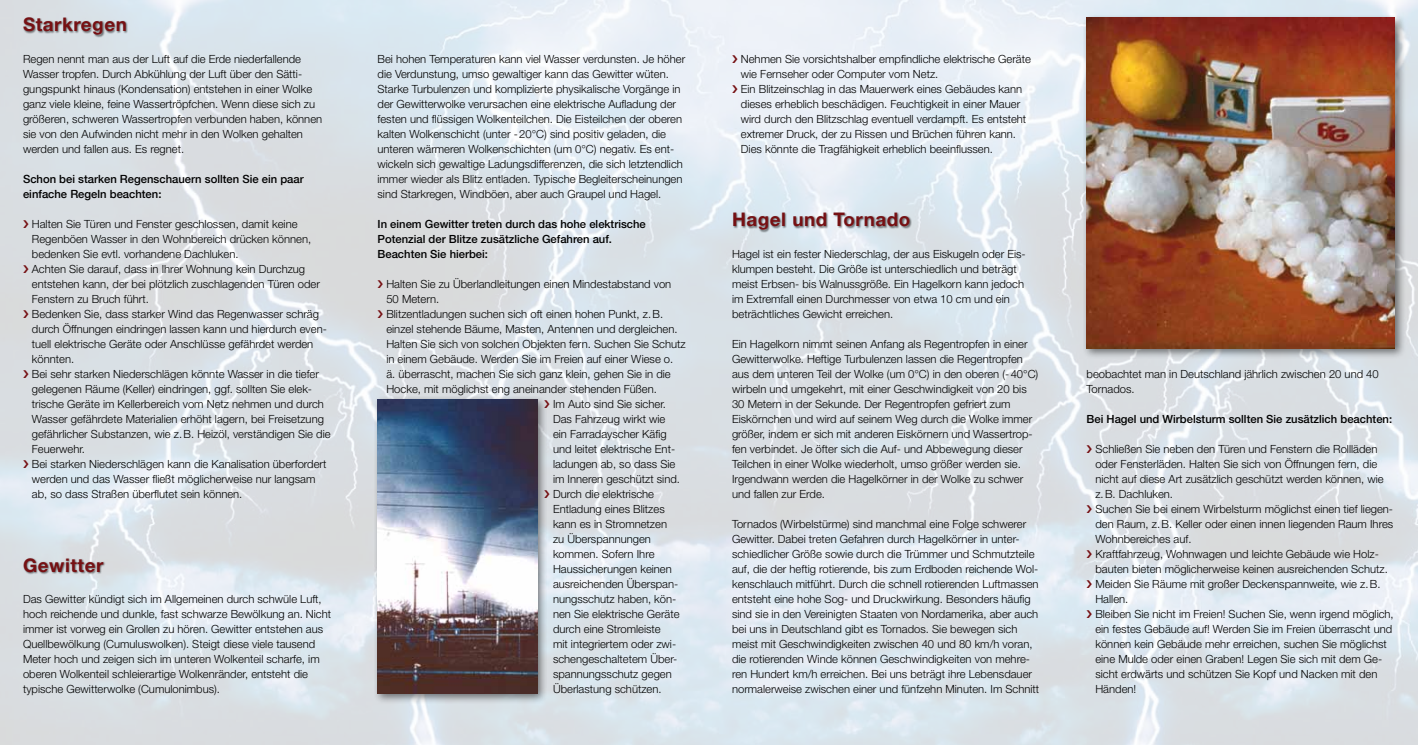
<style>
.page{position:relative;width:1418px;height:745px;background:#fff}
.page>*{position:absolute;margin:0;border:0;box-sizing:border-box;transform-origin:0 0}
.t1{font:700 18.75px "Helvetica Neue LT Std";letter-spacing:.03em;color:#761013}
.t2{font:300 11.25px/15px "Helvetica Neue LT Std";color:#000}
.t3{font:500 11.25px/15px "Helvetica Neue LT Std";color:#000}
.t4{font:500 11.25px/15px "Helvetica Neue";color:#000}
</style>
<div class="page">
<img style="left:0;top:0;width:1417px;height:744px">
<div style="left:24px;top:17px;width:104px;height:21px;background:#000;opacity:.5"></div>
<div style="left:24px;top:557px;width:82px;height:17px;background:#000;opacity:.5"></div>
<div style="left:733px;top:212px;width:179px;height:21px;background:#000;opacity:.5"></div>
<div style="left:1082px;top:14px;width:324px;height:345px;background:#000;opacity:.5"></div>
<img style="left:1086px;top:18px;width:308px;height:330px">
<div style="left:373px;top:395px;width:175px;height:309px;background:#000;opacity:.5"></div>
<img style="left:377px;top:399px;width:160px;height:294px">
<svg style="left:23px;top:220px;width:5px;height:8px"></svg>
<svg style="left:23px;top:265px;width:5px;height:8px"></svg>
<svg style="left:23px;top:310px;width:5px;height:8px"></svg>
<svg style="left:23px;top:370px;width:5px;height:8px"></svg>
<svg style="left:23px;top:460px;width:5px;height:8px"></svg>
<svg style="left:378px;top:280px;width:5px;height:8px"></svg>
<svg style="left:378px;top:310px;width:5px;height:8px"></svg>
<svg style="left:544px;top:400px;width:5px;height:8px"></svg>
<svg style="left:544px;top:490px;width:5px;height:8px"></svg>
<svg style="left:1086px;top:444px;width:5px;height:8px"></svg>
<svg style="left:1086px;top:504px;width:5px;height:8px"></svg>
<svg style="left:1086px;top:549px;width:5px;height:8px"></svg>
<svg style="left:1086px;top:579px;width:5px;height:8px"></svg>
<svg style="left:1086px;top:609px;width:5px;height:8px"></svg>
<svg style="left:732px;top:55px;width:5px;height:8px"></svg>
<svg style="left:732px;top:85px;width:5px;height:8px"></svg>
<h1 class="t1" style="left:23px;top:13px;width:105px">Starkregen</h1>
<p class="t2" style="left:23px;top:51px;width:301px">Regen nennt man aus der Luft auf die Erde niederfallende Wasser tropfen. Durch Abkühlung der Luft über den Sätti&shy;gungspunkt hinaus (Kondensation) entstehen in einer Wolke ganz viele kleine, feine Wassertröpfchen. Wenn diese sich zu größeren, schweren Wassertropfen verbunden haben, können sie von den Aufwinden nicht mehr in den Wolken gehalten werden und fallen aus. Es regnet.</p>
<p class="t4" style="left:23px;top:171px;width:282px">Schon bei starken Regenschauern sollten Sie ein paar einfache Regeln beachten:</p>
<p class="t2" style="left:32px;top:216px;width:300px">Halten Sie Türen und Fenster geschlossen, damit keine Regenböen Wasser in den Wohnbereich drücken können, bedenken Sie evtl. vorhandene Dachluken.<br>Achten Sie darauf, dass in Ihrer Wohnung kein Durchzug entstehen kann, der bei plötzlich zuschlagenden Türen oder Fenstern zu Bruch führt.<br>Bedenken Sie, dass starker Wind das Regenwasser schräg durch Öffnungen eindringen lassen kann und hierdurch even&shy;tuell elektrische Geräte oder Anschlüsse gefährdet werden könnten.<br>Bei sehr starken Niederschlägen könnte Wasser in die tiefer gelegenen Räume (Keller) eindringen, ggf. sollten Sie elek&shy;trische Geräte im Kellerbereich vom Netz nehmen und durch Wasser gefährdete Materialien erhöht lagern, bei Freisetzung gefährlicher Substanzen, wie z.B. Heizöl, verständigen Sie die Feuerwehr.<br>Bei starken Niederschlägen kann die Kanalisation überfordert werden und das Wasser fließt möglicherweise nur langsam ab, so dass Straßen überflutet sein können.</p>
<h1 class="t1" style="left:23px;top:553px;width:82px">Gewitter</h1>
<p class="t2" style="left:23px;top:591px;width:310px">Das Gewitter kündigt sich im Allgemeinen durch schwüle Luft, hoch reichende und dunkle, fast schwarze Bewölkung an. Nicht immer ist vorweg ein Grollen zu hören. Gewitter entstehen aus Quellbewölkung (Cumuluswolken). Steigt diese viele tausend Meter hoch und zeigen sich im unteren Wolkenteil scharfe, im oberen Wolkenteil schleierartige Wolkenränder, entsteht die typische Gewitterwolke (Cumulonimbus).</p>
<p class="t2" style="left:377px;top:51px;width:309px">Bei hohen Temperaturen kann viel Wasser verdunsten. Je höher die Verdunstung, umso gewaltiger kann das Gewitter wüten.<br>Starke Turbulenzen und komplizierte physikalische Vorgänge in der Gewitterwolke verursachen eine elektrische Aufladung der festen und flüssigen Wolkenteilchen. Die Eisteilchen der oberen kalten Wolkenschicht (unter - 20°C) sind positiv geladen, die unteren wärmeren Wolkenschichten (um 0°C) negativ. Es ent&shy;wickeln sich gewaltige Ladungsdifferenzen, die sich letztendlich immer wieder als Blitz entladen. Typische Begleiterscheinungen sind Starkregen, Windböen, aber auch Graupel und Hagel.</p>
<p class="t3" style="left:377px;top:216px;width:270px">In einem Gewitter treten durch das hohe elektrische<br>Potenzial der Blitze zusätzliche Gefahren auf.<br>Beachten Sie hierbei:</p>
<p class="t2" style="left:386px;top:276px;width:286px">Halten Sie zu Überlandleitungen einen Mindestabstand von</p>
<p class="t2" style="left:386px;top:291px;width:54px">50 Metern.</p>
<p class="t2" style="left:386px;top:306px;width:278px">Blitzentladungen suchen sich oft einen hohen Punkt, z.B.</p>
<p class="t2" style="left:386px;top:321px;width:293px">einzel stehende Bäume, Masten, Antennen und dergleichen.</p>
<p class="t2" style="left:386px;top:336px;width:301px">Halten Sie sich von solchen Objekten fern. Suchen Sie Schutz</p>
<p class="t2" style="left:386px;top:351px;width:288px">in einem Gebäude. Werden Sie im Freien auf einer Wiese o.</p>
<p class="t2" style="left:386px;top:366px;width:286px">ä. überrascht, machen Sie sich ganz klein, gehen Sie in die</p>
<p class="t2" style="left:386px;top:381px;width:272px">Hocke, mit möglichst eng aneinander stehenden Füßen.</p>
<p class="t2" style="left:553px;top:396px;width:114px">Im Auto sind Sie sicher.</p>
<p class="t2" style="left:553px;top:411px;width:114px">Das Fahrzeug wirkt wie</p>
<p class="t2" style="left:553px;top:426px;width:115px">ein Farradayscher Käfig</p>
<p class="t2" style="left:553px;top:441px;width:124px">und leitet elektrische Ent-</p>
<p class="t2" style="left:553px;top:456px;width:124px">ladungen ab, so dass Sie</p>
<p class="t2" style="left:553px;top:471px;width:128px">im Inneren geschützt sind.</p>
<p class="t2" style="left:553px;top:486px;width:103px">Durch die elektrische</p>
<p class="t2" style="left:553px;top:501px;width:113px">Entladung eines Blitzes</p>
<p class="t2" style="left:553px;top:516px;width:115px">kann es in Stromnetzen</p>
<p class="t2" style="left:553px;top:531px;width:99px">zu Überspannungen</p>
<p class="t2" style="left:553px;top:546px;width:103px">kommen. Sofern Ihre</p>
<p class="t2" style="left:553px;top:561px;width:120px">Haussicherungen keinen</p>
<p class="t2" style="left:553px;top:576px;width:127px">ausreichenden Überspan-</p>
<p class="t2" style="left:553px;top:591px;width:125px">nungsschutz haben, kön-</p>
<p class="t2" style="left:553px;top:606px;width:128px">nen Sie elektrische Geräte</p>
<p class="t2" style="left:553px;top:621px;width:109px">durch eine Stromleiste</p>
<p class="t2" style="left:553px;top:636px;width:125px">mit integriertem oder zwi-</p>
<p class="t2" style="left:553px;top:651px;width:126px">schengeschaltetem Über-</p>
<p class="t2" style="left:553px;top:666px;width:120px">spannungsschutz gegen</p>
<p class="t2" style="left:553px;top:681px;width:110px">Überlastung schützen.</p>
<p class="t2" style="left:741px;top:51px;width:291px">Nehmen Sie vorsichtshalber empfindliche elektrische Geräte wie Fernseher oder Computer vom Netz.<br>Ein Blitzeinschlag in das Mauerwerk eines Gebäudes kann dieses erheblich beschädigen. Feuchtigkeit in einer Mauer wird durch den Blitzschlag eventuell verdampft. Es entsteht extremer Druck, der zu Rissen und Brüchen führen kann.<br>Dies könnte die Tragfähigkeit erheblich beeinflussen.</p>
<h1 class="t1" style="left:732px;top:208px;width:180px">Hagel und Tornado</h1>
<p class="t2" style="left:732px;top:246px;width:295px">Hagel ist ein fester Niederschlag, der aus Eiskugeln oder Eis&shy;klumpen besteht. Die Größe ist unterschiedlich und beträgt meist Erbsen- bis Walnussgröße. Ein Hagelkorn kann jedoch im Extremfall einen Durchmesser von etwa 10 cm und ein beträchtliches Gewicht erreichen.</p>
<p class="t2" style="left:732px;top:336px;width:308px">Ein Hagelkorn nimmt seinen Anfang als Regentropfen in einer Gewitterwolke. Heftige Turbulenzen lassen die Regentropfen aus dem unteren Teil der Wolke (um 0°C) in den oberen (- 40°C) wirbeln und umgekehrt, mit einer Geschwindigkeit von 20 bis 30 Metern in der Sekunde. Der Regentropfen gefriert zum Eiskörnchen und wird auf seinem Weg durch die Wolke immer größer, indem er sich mit anderen Eiskörnern und Wassertrop&shy;fen verbindet. Je öfter sich die Auf- und Abbewegung dieser Teilchen in einer Wolke wiederholt, umso größer werden sie.<br>Irgendwann werden die Hagelkörner in der Wolke zu schwer und fallen zur Erde.</p>
<p class="t2" style="left:732px;top:516px;width:309px">Tornados (Wirbelstürme) sind manchmal eine Folge schwerer Gewitter. Dabei treten Gefahren durch Hagelkörner in unter&shy;schiedlicher Größe sowie durch die Trümmer und Schmutzteile auf, die der heftig rotierende, bis zum Erdboden reichende Wol&shy;kenschlauch mitführt. Durch die schnell rotierenden Luftmassen entsteht eine hohe Sog- und Druckwirkung. Besonders häufig sind sie in den Vereinigten Staaten von Nordamerika, aber auch bei uns in Deutschland gibt es Tornados. Sie bewegen sich meist mit Geschwindigkeiten zwischen 40 und 80 km/h voran, die rotierenden Winde können Geschwindigkeiten von mehre&shy;ren Hundert km/h erreichen. Bei uns beträgt ihre Lebensdauer normalerweise zwischen einer und fünfzehn Minuten. Im Schnitt</p>
<p class="t2" style="left:1086px;top:366px;width:294px">beobachtet man in Deutschland jährlich zwischen 20 und 40<br>Tornados.</p>
<p class="t3" style="left:1086px;top:411px;width:307px">Bei Hagel und Wirbelsturm sollten Sie zusätzlich beachten:</p>
<p class="t2" style="left:1095px;top:441px;width:300px">Schließen Sie neben den Türen und Fenstern die Rollläden oder Fensterläden. Halten Sie sich von Öffnungen fern, die nicht auf diese Art zusätzlich geschützt werden können, wie z.B. Dachluken.<br>Suchen Sie bei einem Wirbelsturm möglichst einen tief liegen&shy;den Raum, z.B. Keller oder einen innen liegenden Raum Ihres Wohnbereiches auf.<br>Kraftfahrzeug, Wohnwagen und leichte Gebäude wie Holz&shy;bauten bieten möglicherweise keinen ausreichenden Schutz.<br>Meiden Sie Räume mit großer Deckenspannweite, wie z.B.<br>Hallen.<br>Bleiben Sie nicht im Freien! Suchen Sie, wenn irgend möglich, ein festes Gebäude auf! Werden Sie im Freien überrascht und können kein Gebäude mehr erreichen, suchen Sie möglichst eine Mulde oder einen Graben! Legen Sie sich mit dem Ge&shy;sicht erdwärts und schützen Sie Kopf und Nacken mit den Händen!</p>
</div>
